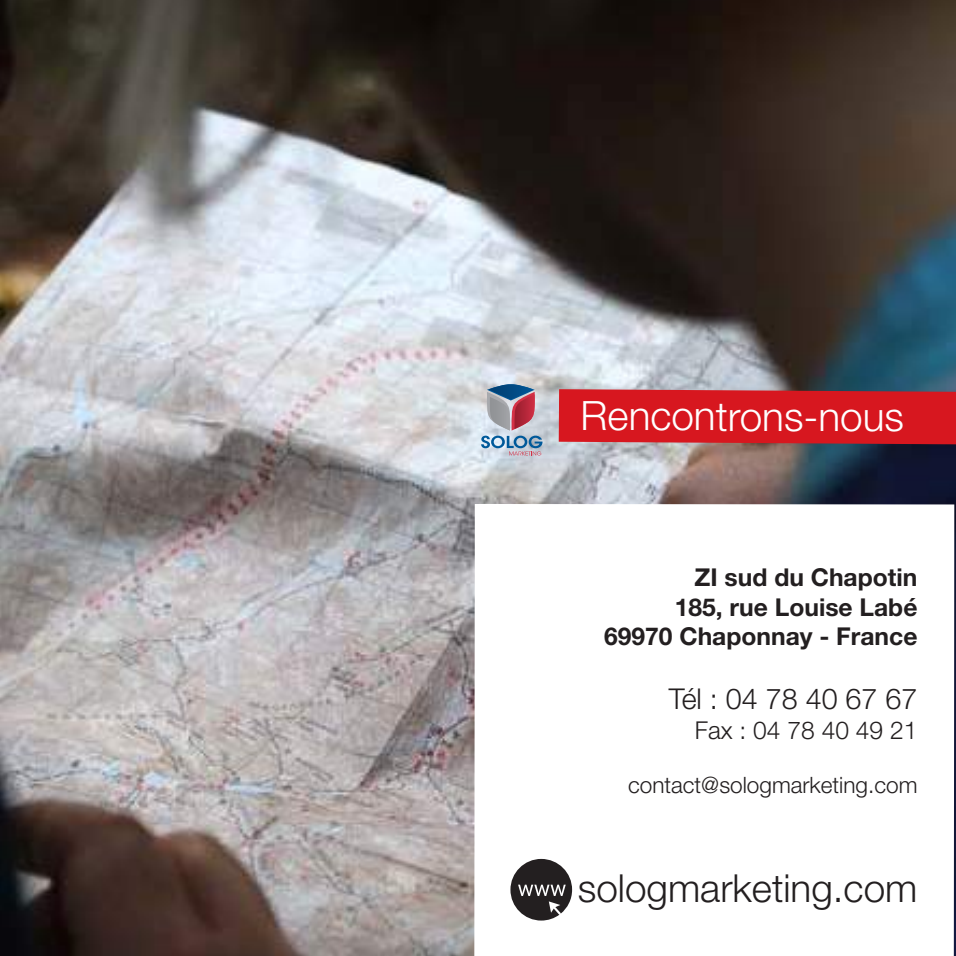
<style>
.page{position:relative;width:956px;height:956px;background:#fff}
.page>*{position:absolute;margin:0;border:0;box-sizing:border-box;transform-origin:0 0}
.t1{font:300 40.5px "Helvetica Neue LT Pro";color:#fff}
.t2{font:300 38.7px "Helvetica Neue LT Std";color:#231f20}
.t3{font:300 28.65px "Helvetica Neue LT Pro";color:#231f20}
.t4{font:700 24.6px/29.5px "Helvetica Neue LT Pro";color:#231f20;text-align:right}
.t5{font:300 24.6px "Helvetica Neue LT Pro";color:#231f20}
.t6{font:300 22.5px "Helvetica Neue LT Pro";color:#231f20}
</style>
<div class="page">
<img style="left:0;top:0;width:956px;height:956px">
<div style="left:559px;top:389px;width:397px;height:55px;background:#d7171f"></div>
<svg style="left:474px;top:504px;width:480px;height:452px"></svg>
<svg style="left:481px;top:382px;width:61px;height:74px;background:#a3a0b2"></svg>
<svg style="left:510px;top:859px;width:62px;height:61px"></svg>
<h1 class="t1" style="left:581px;top:391px;width:325px">Rencontrons-nous</h1>
<p class="t4" style="left:604px;top:562px;width:315px">ZI sud du Chapotin<br>185, rue Louise Labé<br>69970 Chaponnay - France</p>
<p class="t3" style="left:669px;top:681px;width:250px">Tél : 04 78 40 67 67</p>
<p class="t5" style="left:695px;top:715px;width:224px">Fax : 04 78 40 49 21</p>
<p class="t6" style="left:628px;top:771px;width:291px">contact@sologmarketing.com</p>
<h2 class="t2" style="left:578px;top:865px;width:341px">sologmarketing.com</h2>
</div>
